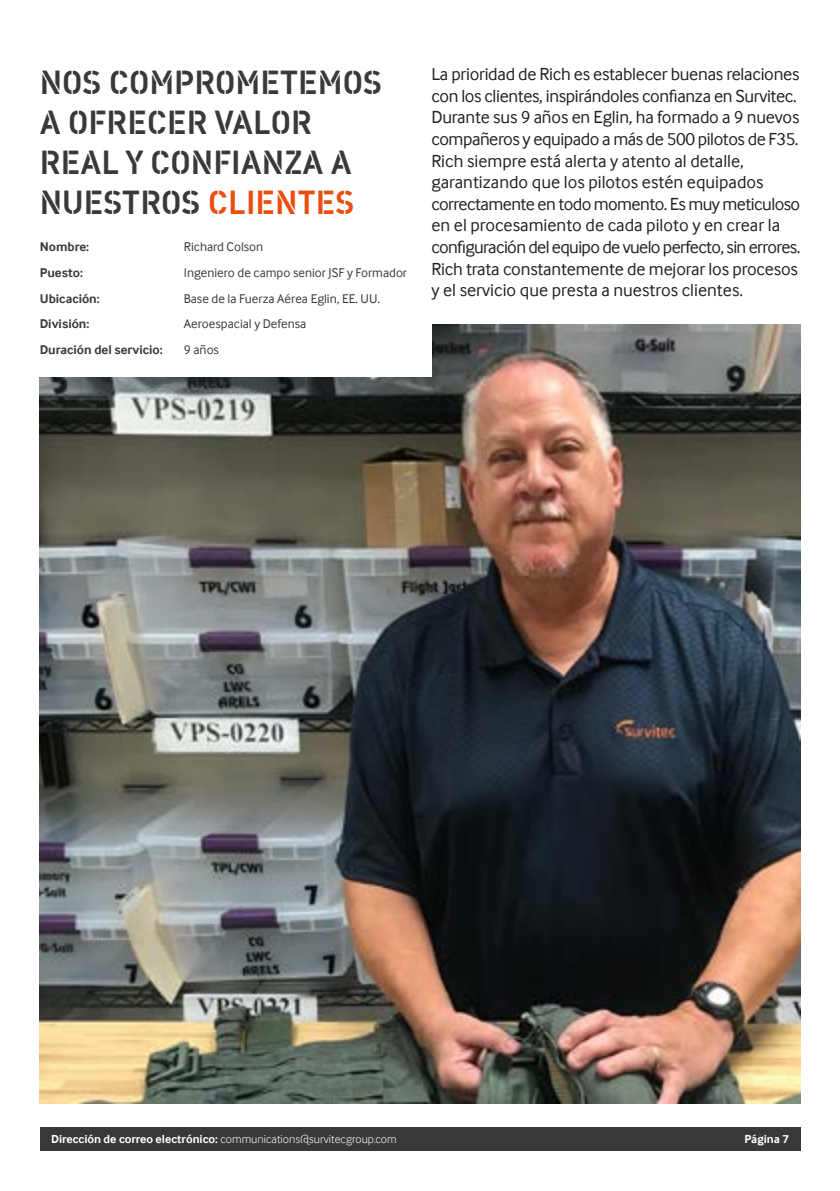
<style>
.page{position:relative;width:840px;height:1191px;background:#fff}
.page>*{position:absolute;margin:0;border:0;box-sizing:border-box;transform-origin:0 0}
.t1{font:34px/40px "Vtg Stencil DIN";color:#373a36}
.t2{font:18px/21.6px "Inter Face";letter-spacing:-.015em;color:#202124}
.t3{font:13px "Inter Face";color:#373a36}
.t4{font:700 13px "Inter Face";color:#373a36}
.t5{font:300 12px "Inter Face";color:#fff}
.t6{font:700 12px "Inter Face";color:#fff}
.s1{color:#e94e0f}
.s2{font-weight:700}
</style>
<div class="page">
<img style="left:40px;top:325px;width:759px;height:778px">
<div style="left:0;top:68px;width:431px;height:309px;background:#fff"></div>
<div style="left:40px;top:1127px;width:759px;height:24px;background:#373a36"></div>
<h1 class="t1" style="left:40px;top:64px;width:344px">NOS COMPROMETEMOS<br>A OFRECER VALOR<br>REAL Y CONFIANZA A<br>NUESTROS <span class="s1">CLIENTES</span></h1>
<p class="t4" style="left:40px;top:239px;width:51px">Nombre:</p>
<p class="t3" style="left:184px;top:239px;width:81px">Richard Colson</p>
<p class="t4" style="left:40px;top:265px;width:45px">Puesto:</p>
<p class="t3" style="left:184px;top:265px;width:225px">Ingeniero de campo senior JSF y Formador</p>
<p class="t4" style="left:40px;top:291px;width:61px">Ubicación:</p>
<p class="t3" style="left:184px;top:291px;width:197px">Base de la Fuerza Aérea Eglin, EE. UU.</p>
<p class="t4" style="left:40px;top:316px;width:51px">División:</p>
<p class="t3" style="left:184px;top:316px;width:124px">Aeroespacial y Defensa</p>
<p class="t4" style="left:40px;top:342px;width:124px">Duración del servicio:</p>
<p class="t3" style="left:184px;top:342px;width:37px">9 años</p>
<p class="t2" style="left:431px;top:65px;width:370px">La prioridad de Rich es establecer buenas relaciones con los clientes, inspirándoles confianza en Survitec.<br>Durante sus 9 años en Eglin, ha formado a 9 nuevos compañeros y equipado a más de 500 pilotos de F35.<br>Rich siempre está alerta y atento al detalle, garantizando que los pilotos estén equipados correctamente en todo momento. Es muy meticuloso en el procesamiento de cada piloto y en crear la configuración del equipo de vuelo perfecto, sin errores.<br>Rich trata constantemente de mejorar los procesos y el servicio que presta a nuestros clientes.</p>
<p class="t5" style="left:51px;top:1131px;width:347px"><span class="s2">Dirección de correo electrónico:</span> communications@survitecgroup.com</p>
<p class="t6" style="left:744px;top:1132px;width:46px">Página 7</p>
</div>
